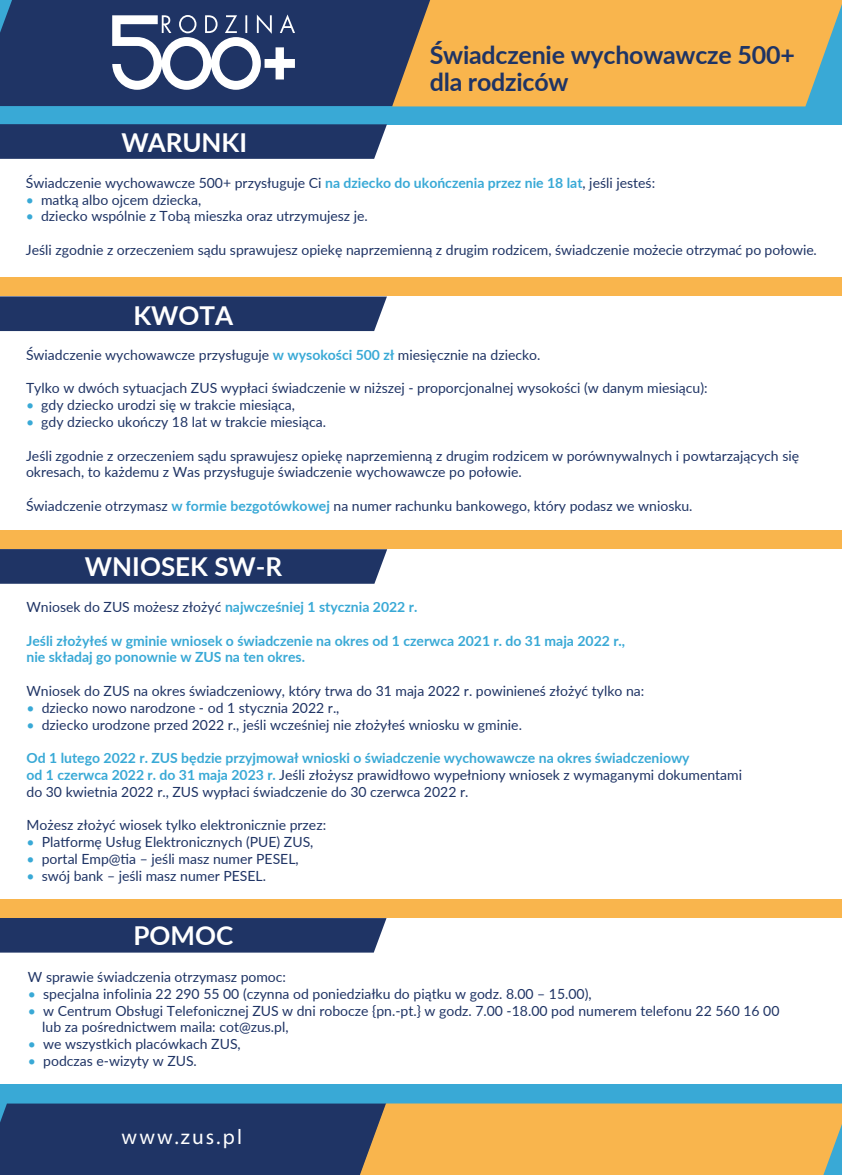
<style>
.page{position:relative;width:842px;height:1175px;background:#fff}
.page>*{position:absolute;margin:0;border:0;box-sizing:border-box;transform-origin:0 0}
.t1{font:700 26px "Lato";color:#fff}
.t2{font:700 25px/27px "Lato";letter-spacing:-.01em;color:#1f3465}
.t3{font:21.2px "Myriad Pro";letter-spacing:.1em;color:#fff}
.t4{font:14px/16.8px "Lato";color:#1f3465}
.t5{font:700 14px/16.8px "Lato";color:#39a9d6}
.s1{font-weight:700;color:#39a9d6}
.s2{color:#39a9d6}
.s3{font-weight:400;color:#1f3465}
</style>
<div class="page">
<div style="left:0;top:1084px;width:842px;height:90px;background:#39a9d6"></div>
<div style="left:0;top:277px;width:842px;height:19px;background:#f9b54d"></div>
<div style="left:0;top:0;width:842px;height:124px;background:#39a9d6"></div>
<div style="left:0;top:0;width:392px;height:106px;background:#1f3465"></div>
<svg style="left:392px;top:0;width:450px;height:106px;background:#e8ae53"></svg>
<svg style="left:0;top:124px;width:387px;height:35px;background:#233868"></svg>
<div style="left:0;top:296px;width:387px;height:35px;background:#1f3465"></div>
<div style="left:0;top:549px;width:387px;height:34px;background:#1f3465"></div>
<div style="left:0;top:917px;width:386px;height:35px;background:#1f3465"></div>
<svg style="left:0;top:1103px;width:842px;height:71px;background:#967c59"></svg>
<svg style="left:112px;top:14px;width:183px;height:76px;background:#6d7b9b"></svg>
<div style="left:0;top:530px;width:842px;height:19px;background:#f9b54d"></div>
<div style="left:0;top:898px;width:842px;height:19px;background:#f9b54d"></div>
<h2 class="t2" style="left:430px;top:40px;width:367px">Świadczenie wychowawcze 500+ dla rodziców</h2>
<h1 class="t1" style="left:122px;top:123px;width:127px">WARUNKI</h1>
<p class="t4" style="left:26px;top:174px;width:631px">Świadczenie wychowawcze 500+ przysługuje Ci <span class="s1">na dziecko do ukończenia przez nie 18 lat</span>, jeśli jesteś:</p>
<p class="t4" style="left:26px;top:190px;width:177px"><span class="s2">•</span> matką albo ojcem dziecka,</p>
<p class="t4" style="left:26px;top:207px;width:344px"><span class="s2">•</span> dziecko wspólnie z Tobą mieszka oraz utrzymujesz je.</p>
<p class="t4" style="left:26px;top:241px;width:792px">Jeśli zgodnie z orzeczeniem sądu sprawujesz opiekę naprzemienną z drugim rodzicem, świadczenie możecie otrzymać po połowie.</p>
<h1 class="t1" style="left:133px;top:297px;width:101px">KWOTA</h1>
<p class="t4" style="left:26px;top:345px;width:516px">Świadczenie wychowawcze przysługuje <span class="s1">w wysokości 500 zł</span> miesięcznie na dziecko.</p>
<p class="t4" style="left:26px;top:379px;width:683px">Tylko w dwóch sytuacjach ZUS wypłaci świadczenie w niższej - proporcjonalnej wysokości (w danym miesiącu):</p>
<p class="t4" style="left:26px;top:396px;width:270px"><span class="s2">•</span> gdy dziecko urodzi się w trakcie miesiąca,</p>
<p class="t4" style="left:26px;top:413px;width:301px"><span class="s2">•</span> gdy dziecko ukończy 18 lat w trakcie miesiąca.</p>
<p class="t4" style="left:26px;top:446px;width:775px">Jeśli zgodnie z orzeczeniem sądu sprawujesz opiekę naprzemienną z drugim rodzicem w porównywalnych i powtarzających się okresach, to każdemu z Was przysługuje świadczenie wychowawcze po połowie.</p>
<p class="t4" style="left:26px;top:497px;width:668px">Świadczenie otrzymasz <span class="s1">w formie bezgotówkowej</span> na numer rachunku bankowego, który podasz we wniosku.</p>
<h1 class="t1" style="left:85px;top:547px;width:199px">WNIOSEK SW-R</h1>
<p class="t5" style="left:26px;top:597px;width:392px"><span class="s3">Wniosek do ZUS możesz złożyć</span> najwcześniej 1 stycznia 2022 r.</p>
<p class="t5" style="left:26px;top:631px;width:600px">Jeśli złożyłeś w gminie wniosek o świadczenie na okres od 1 czerwca 2021 r. do 31 maja 2022 r., nie składaj go ponownie w ZUS na ten okres.</p>
<p class="t4" style="left:26px;top:681px;width:619px">Wniosek do ZUS na okres świadczeniowy, który trwa do 31 maja 2022 r. powinieneś złożyć tylko na:</p>
<p class="t4" style="left:26px;top:698px;width:314px"><span class="s2">•</span> dziecko nowo narodzone - od 1 stycznia 2022 r.,</p>
<p class="t4" style="left:26px;top:715px;width:497px"><span class="s2">•</span> dziecko urodzone przed 2022 r., jeśli wcześniej nie złożyłeś wniosku w gminie.</p>
<p class="t4" style="left:26px;top:749px;width:717px"><span class="s1">Od 1 lutego 2022 r. ZUS będzie przyjmował wnioski o świadczenie wychowawcze na okres świadczeniowy<br>od 1 czerwca 2022 r. do 31 maja 2023 r.</span> Jeśli złożysz prawidłowo wypełniony wniosek z wymaganymi dokumentami do 30 kwietnia 2022 r., ZUS wypłaci świadczenie do 30 czerwca 2022 r.</p>
<p class="t4" style="left:26px;top:816px;width:301px">Możesz złożyć wiosek tylko elektronicznie przez:</p>
<p class="t4" style="left:26px;top:833px;width:288px"><span class="s2">•</span> Platformę Usług Elektronicznych (PUE) ZUS,</p>
<p class="t4" style="left:26px;top:849px;width:274px"><span class="s2">•</span> portal Emp@tia – jeśli masz numer PESEL,</p>
<p class="t4" style="left:26px;top:866px;width:241px"><span class="s2">•</span> swój bank – jeśli masz numer PESEL.</p>
<h1 class="t1" style="left:133px;top:915px;width:101px">POMOC</h1>
<p class="t4" style="left:28px;top:967px;width:260px">W sprawie świadczenia otrzymasz pomoc:</p>
<p class="t4" style="left:28px;top:984px;width:565px"><span class="s2">•</span> specjalna infolinia 22 290 55 00 (czynna od poniedziałku do piątku w godz. 8.00 – 15.00),</p>
<p class="t4" style="left:42px;top:1001px;width:739px;text-indent:-14px"><span class="s2">•</span> w Centrum Obsługi Telefonicznej ZUS w dni robocze {pn.-pt.} w godz. 7.00 -18.00 pod numerem telefonu 22 560 16 00 lub za pośrednictwem maila: cot@zus.pl,</p>
<p class="t4" style="left:28px;top:1035px;width:214px"><span class="s2">•</span> we wszystkich placówkach ZUS,</p>
<p class="t4" style="left:28px;top:1051px;width:170px"><span class="s2">•</span> podczas e-wizyty w ZUS.</p>
<h3 class="t3" style="left:122px;top:1124px;width:122px">www.zus.pl</h3>
</div>
